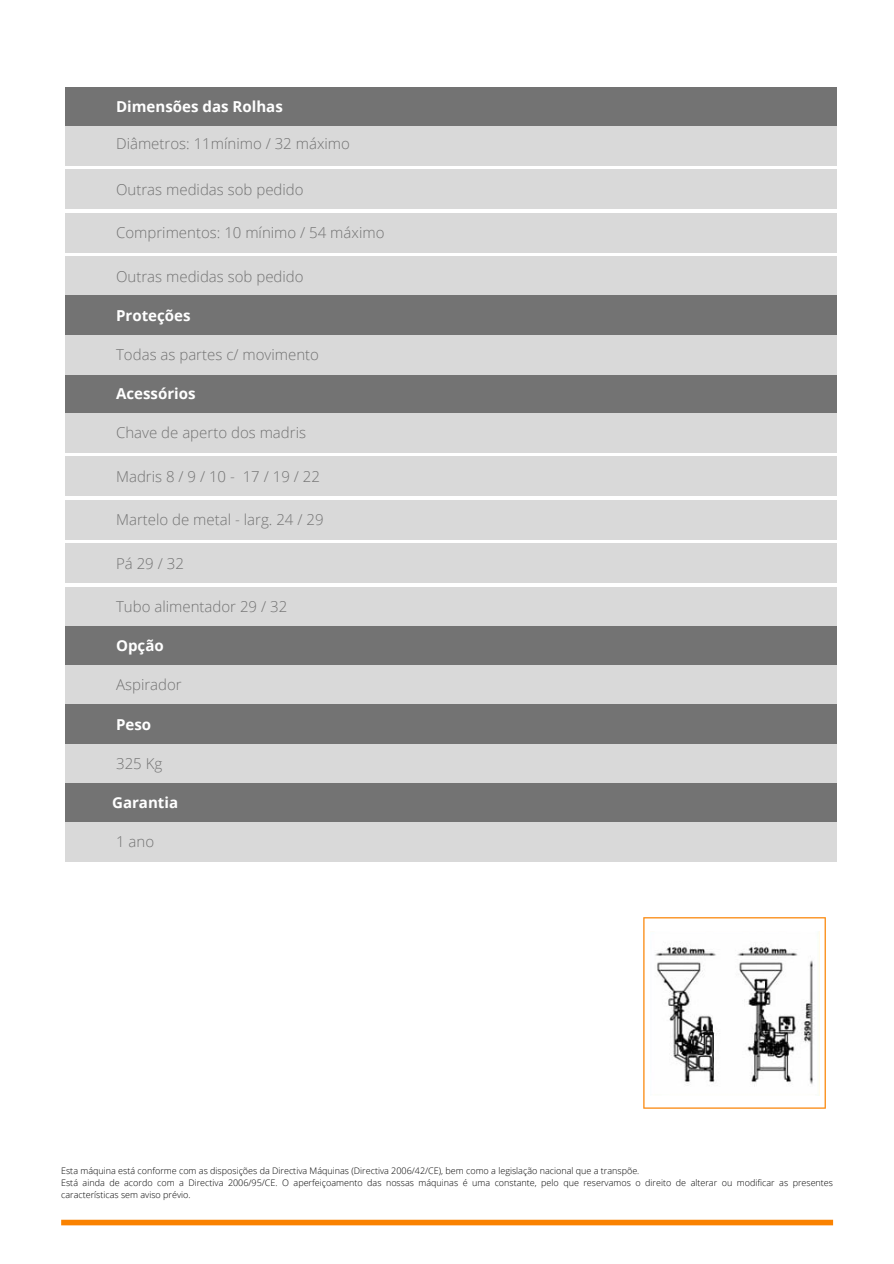
<style>
.page{position:relative;width:894px;height:1264px;background:#fff}
.page>*{position:absolute;margin:0;border:0;box-sizing:border-box;transform-origin:0 0}
.t1{font:300 15px "Open Sans";color:#737373}
.t2{font:700 15px "Open Sans";color:#fff}
.t3{font:300 9px/12px "Open Sans";color:#000}
</style>
<div class="page">
<div style="left:65px;top:456px;width:771px;height:40px;background:#d9d9d9"></div>
<div style="left:65px;top:500px;width:771px;height:39px;background:#d9d9d9"></div>
<div style="left:65px;top:374px;width:771px;height:39px;background:#737373"></div>
<div style="left:65px;top:413px;width:771px;height:39px;background:#d9d9d9"></div>
<div style="left:61px;top:1219px;width:771px;height:6px;background:#fa8200"></div>
<div style="left:65px;top:543px;width:771px;height:40px;background:#d9d9d9"></div>
<div style="left:65px;top:587px;width:771px;height:39px;background:#d9d9d9"></div>
<div style="left:65px;top:782px;width:771px;height:40px;background:#737373"></div>
<div style="left:65px;top:743px;width:771px;height:40px;background:#d9d9d9"></div>
<div style="left:65px;top:821px;width:771px;height:40px;background:#d9d9d9"></div>
<div style="left:65px;top:87px;width:771px;height:40px;background:#737373"></div>
<div style="left:65px;top:126px;width:771px;height:40px;background:#d9d9d9"></div>
<div style="left:65px;top:170px;width:771px;height:39px;background:#d9d9d9"></div>
<div style="left:65px;top:213px;width:771px;height:40px;background:#d9d9d9"></div>
<div style="left:65px;top:256px;width:771px;height:40px;background:#d9d9d9"></div>
<div style="left:65px;top:296px;width:771px;height:39px;background:#737373"></div>
<div style="left:65px;top:335px;width:771px;height:39px;background:#d9d9d9"></div>
<div style="left:65px;top:626px;width:771px;height:39px;background:#737373"></div>
<div style="left:65px;top:665px;width:771px;height:39px;background:#d9d9d9"></div>
<div style="left:65px;top:704px;width:771px;height:39px;background:#737373"></div>
<svg style="left:643px;top:917px;width:182px;height:191px"></svg>
<img style="left:650px;top:931px;width:169px;height:164px">
<p class="t2" style="left:116px;top:96px;width:168px">Dimensões das Rolhas</p>
<p class="t1" style="left:116px;top:133px;width:235px">Diâmetros: 11mínimo / 32 máximo</p>
<p class="t1" style="left:116px;top:179px;width:189px">Outras medidas sob pedido</p>
<p class="t1" style="left:116px;top:222px;width:270px">Comprimentos: 10 mínimo / 54 máximo</p>
<p class="t1" style="left:116px;top:266px;width:189px">Outras medidas sob pedido</p>
<p class="t2" style="left:116px;top:305px;width:76px">Proteções</p>
<p class="t1" style="left:116px;top:344px;width:204px">Todas as partes c/ movimento</p>
<p class="t2" style="left:116px;top:383px;width:81px">Acessórios</p>
<p class="t1" style="left:116px;top:422px;width:191px">Chave de aperto dos madris</p>
<p class="t1" style="left:116px;top:466px;width:205px">Madris8/9/10- 17/19/22</p>
<p class="t1" style="left:116px;top:509px;width:209px">Martelo de metal - larg. 24 / 29</p>
<p class="t1" style="left:116px;top:552px;width:69px">Pá 29 / 32</p>
<p class="t1" style="left:116px;top:596px;width:173px">Tubo alimentador 29 / 32</p>
<p class="t2" style="left:116px;top:635px;width:49px">Opção</p>
<p class="t1" style="left:116px;top:674px;width:67px">Aspirador</p>
<p class="t2" style="left:116px;top:713px;width:37px">Peso</p>
<p class="t1" style="left:116px;top:752px;width:48px">325 Kg</p>
<p class="t2" style="left:112px;top:791px;width:67px">Garantia</p>
<p class="t1" style="left:116px;top:831px;width:40px">1 ano</p>
<p class="t3" style="left:61px;top:1164px;width:579px">Esta máquina está conforme com as disposições da Directiva Máquinas (Directiva 2006/42/CE), bem como a legislação nacional que a transpõe.</p>
<p class="t3" style="left:61px;top:1176px;width:773px">Está ainda de acordo com a Directiva 2006/95/CE. O aperfeiçoamento das nossas máquinas é uma constante, pelo que reservamos o direito de alterar ou modificar as presentes características sem aviso prévio.</p>
</div>
